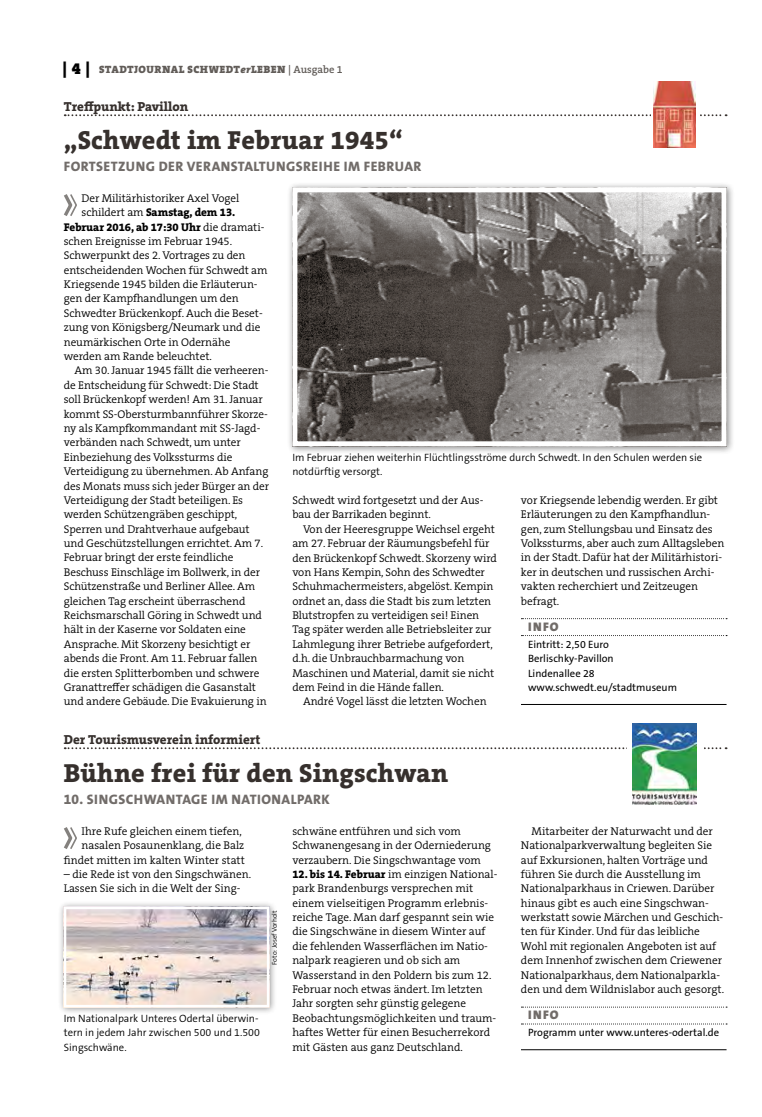
<style>
.page{position:relative;width:762px;height:1117px;background:#fff}
.page>*{position:absolute;margin:0;border:0;box-sizing:border-box;transform-origin:0 0}
.t1{font:800 26.25px "The Serif B W8";letter-spacing:.01em;color:#36302d}
.t2{font:800 13.75px "The Sans B W8";letter-spacing:.035em;color:#716c69}
.t3{font:800 13.12px "The Serif B W8";color:#36302d}
.t4{font:900 12.5px "The Sans B W9";letter-spacing:.11em;color:#716c69}
.t5{font:300 11.25px/14.4px "The Serif B W4";letter-spacing:-.005em;color:#000}
.t6{font:800 11.25px/14.4px "The Serif B W8";letter-spacing:-.005em;color:#000}
.t7{font:300 10.62px/14.4px "The Sans B W4";color:#000}
.t8{font:10.62px/14.4px "The Sans B W5 Plain";color:#000}
.t9{font:900 10.62px "The Serif B W9";letter-spacing:.045em;color:#615c58}
.t10{font:300 6.88px "The Sans B W4";color:#000}
.s1{font-size:16.25px;color:#000}
.s2{font-style:italic}
.s3{font-family:"The Serif B W6";font-weight:600}
.s4{font-family:"The Serif B W4";font-weight:300}
.s5{font-family:"The Serif B W8";font-weight:800}
</style>
<div class="page">
<svg style="left:521px;top:1006px;width:206px;height:1px"></svg>
<svg style="left:521px;top:1023px;width:206px;height:1px"></svg>
<hr style="left:521px;top:1048px;width:205px;height:1px;background:#000">
<svg style="left:65px;top:747px;width:661px;height:2px"></svg>
<svg style="left:65px;top:114px;width:661px;height:2px"></svg>
<svg style="left:521px;top:618px;width:206px;height:1px"></svg>
<svg style="left:521px;top:635px;width:206px;height:1px"></svg>
<hr style="left:521px;top:703px;width:205px;height:1px;background:#000">
<div style="left:287px;top:181px;width:447px;height:273px;background:#000;opacity:.45"></div>
<img style="left:298px;top:193px;width:422px;height:247px">
<div style="left:292px;top:187px;width:434px;height:259px;border:5px solid #fff"></div>
<svg style="left:651px;top:81px;width:47px;height:67px"></svg>
<img style="left:654px;top:81px;width:41px;height:67px">
<svg style="left:64px;top:194px;width:13px;height:22px"></svg>
<div style="left:58px;top:900px;width:219px;height:114px;background:#000;opacity:.45"></div>
<img style="left:67px;top:909px;width:199px;height:95px">
<div style="left:64px;top:906px;width:205px;height:101px;border:2px solid #fff"></div>
<div style="left:627px;top:723px;width:76px;height:81px;background:#fff"></div>
<img style="left:632px;top:723px;width:64px;height:81px">
<svg style="left:64px;top:827px;width:13px;height:22px"></svg>
<p class="t9" style="left:63px;top:63px;width:282px"><span class="s1">| 4 |</span> STADTJOURNAL SCHWEDT<span class="s2">er</span>LEBEN <span class="s3">| Ausgabe 1</span></p>
<p class="t3" style="left:64px;top:97px;width:126px">Treffpunkt: Pavillon</p>
<h1 class="t1" style="left:64px;top:123px;width:340px">„Schwedt im Februar 1945“</h1>
<p class="t2" style="left:64px;top:157px;width:359px">FORTSETZUNG DER VERANSTALTUNGSREIHE IM FEBRUAR</p>
<p class="t5" style="left:82px;top:191px;width:159px">Der Militärhistoriker Axel Vogel</p>
<p class="t6" style="left:64px;top:205px;width:202px;text-indent:18px"><span class="s4">schildert am</span> Samstag, dem 13.<br>Februar 2016, ab 17:30 Uhr <span class="s4">die dramati-</span></p>
<p class="t5" style="left:64px;top:234px;width:205px">schen Ereignisse im Februar 1945.<br>Schwerpunkt des 2. Vortrages zu den entscheidenden Wochen für Schwedt am Kriegsende 1945 bilden die Erläuterun&shy;gen der Kampfhandlungen um den Schwedter Brückenkopf. Auch die Beset&shy;zung von Königsberg/Neumark und die neumärkischen Orte in Odernähe werden am Rande beleuchtet.</p>
<p class="t5" style="left:64px;top:363px;width:207px;text-indent:11px">Am 30. Januar 1945 fällt die verheeren&shy;de Entscheidung für Schwedt: Die Stadt soll Brückenkopf werden! Am 31. Januar kommt SS-Obersturmbannführer Skorze&shy;ny als Kampfkommandant mit SS-Jagd&shy;verbänden nach Schwedt, um unter Einbeziehung des Volkssturms die Verteidigung zu übernehmen. Ab Anfang des Monats muss sich jeder Bürger an der Verteidigung der Stadt beteiligen. Es werden Schützengräben geschippt, Sperren und Drahtverhaue aufgebaut und Geschützstellungen errichtet. Am 7.<br>Februar bringt der erste feindliche Beschuss Einschläge im Bollwerk, in der Schützenstraße und Berliner Allee. Am gleichen Tag erscheint überraschend Reichsmarschall Göring in Schwedt und hält in der Kaserne vor Soldaten eine Ansprache. Mit Skorzeny besichtigt er abends die Front. Am 11. Februar fallen die ersten Splitterbomben und schwere Granattreffer schädigen die Gasanstalt und andere Gebäude. Die Evakuierung in</p>
<p class="t7" style="left:292px;top:450px;width:411px">Im Februar ziehen weiterhin Flüchtlingsströme durch Schwedt. In den Schulen werden sie notdürftig versorgt.</p>
<p class="t5" style="left:521px;top:493px;width:205px">vor Kriegsende lebendig werden. Er gibt Erläuterungen zu den Kampfhandlun&shy;gen, zum Stellungsbau und Einsatz des Volkssturms, aber auch zum Alltagsleben in der Stadt. Dafür hat der Militärhistori&shy;ker in deutschen und russischen Archi&shy;vakten recherchiert und Zeitzeugen befragt.</p>
<p class="t4" style="left:528px;top:618px;width:32px">INFO</p>
<p class="t8" style="left:528px;top:637px;width:150px">Eintritt: 2,50 Euro<br>Berlischky-Pavillon<br>Lindenallee 28 www.schwedt.eu/stadtmuseum</p>
<p class="t5" style="left:292px;top:493px;width:192px">Schwedt wird fortgesetzt und der Aus&shy;bau der Barrikaden beginnt.</p>
<p class="t5" style="left:292px;top:521px;width:206px;text-indent:11px">Von der Heeresgruppe Weichsel ergeht am 27. Februar der Räumungsbefehl für den Brückenkopf Schwedt. Skorzeny wird von Hans Kempin, Sohn des Schwedter Schuhmachermeisters, abgelöst. Kempin ordnet an, dass die Stadt bis zum letzten Blutstropfen zu verteidigen sei! Einen Tag später werden alle Betriebsleiter zur Lahmlegung ihrer Betriebe aufgefordert, d.h. die Unbrauchbarmachung von Maschinen und Material, damit sie nicht dem Feind in die Hände fallen.</p>
<p class="t5" style="left:303px;top:694px;width:185px">André Vogel lässt die letzten Wochen</p>
<p class="t3" style="left:64px;top:730px;width:198px">Der Tourismusverein informiert</p>
<h1 class="t1" style="left:64px;top:755px;width:386px">Bühne frei für den Singschwan</h1>
<p class="t2" style="left:64px;top:790px;width:268px">10. SINGSCHWANTAGE IM NATIONALPARK</p>
<p class="t5" style="left:64px;top:823px;width:183px;text-align:right">Ihre Rufe gleichen einem tiefen, nasalen Posaunenklang, die Balz findet mitten im kalten Winter statt</p>
<p class="t5" style="left:64px;top:866px;width:189px">– die Rede ist von den Singschwänen.<br>Lassen Sie sich in die Welt der Sing-</p>
<p class="t5" style="left:292px;top:823px;width:200px">schwäne entführen und sich vom<br>Schwanengesang in der Oderniederung verzaubern. Die Singschwantage vom</p>
<p class="t5" style="left:292px;top:866px;width:206px"><span class="s5">12. bis 14. Februar</span> im einzigen National&shy;park Brandenburgs versprechen mit einem vielseitigen Programm erlebnis&shy;reiche Tage. Man darf gespannt sein wie die Singschwäne in diesem Winter auf die fehlenden Wasserflächen im Natio&shy;nalpark reagieren und ob sich am Wasserstand in den Poldern bis zum 12.<br>Februar noch etwas ändert. Im letzten Jahr sorgten sehr günstig gelegene Beobachtungsmöglichkeiten und traum&shy;haftes Wetter für einen Besucherrekord mit Gästen aus ganz Deutschland.</p>
<p class="t10" style="left:270px;top:964px;width:56px;rotate:-90deg">Foto: Josef Vorholt</p>
<p class="t7" style="left:64px;top:1010px;width:198px">Im Nationalpark Unteres Odertal überwin&shy;tern in jedem Jahr zwischen 500 und 1.500<br>Singschwäne.</p>
<p class="t5" style="left:521px;top:823px;width:205px;text-indent:11px">Mitarbeiter der Naturwacht und der Nationalparkverwaltung begleiten Sie auf Exkursionen, halten Vorträge und führen Sie durch die Ausstellung im Nationalparkhaus in Criewen. Darüber hinaus gibt es auch eine Singschwan&shy;werkstatt sowie Märchen und Geschich&shy;ten für Kinder. Und für das leibliche Wohl mit regionalen Angeboten ist auf dem Innenhof zwischen dem Criewener Nationalparkhaus, dem Nationalparkla&shy;den und dem Wildnislabor auch gesorgt.</p>
<p class="t4" style="left:528px;top:1006px;width:32px">INFO</p>
<p class="t8" style="left:528px;top:1025px;width:193px">Programm unter www.unteres-odertal.de</p>
</div>
